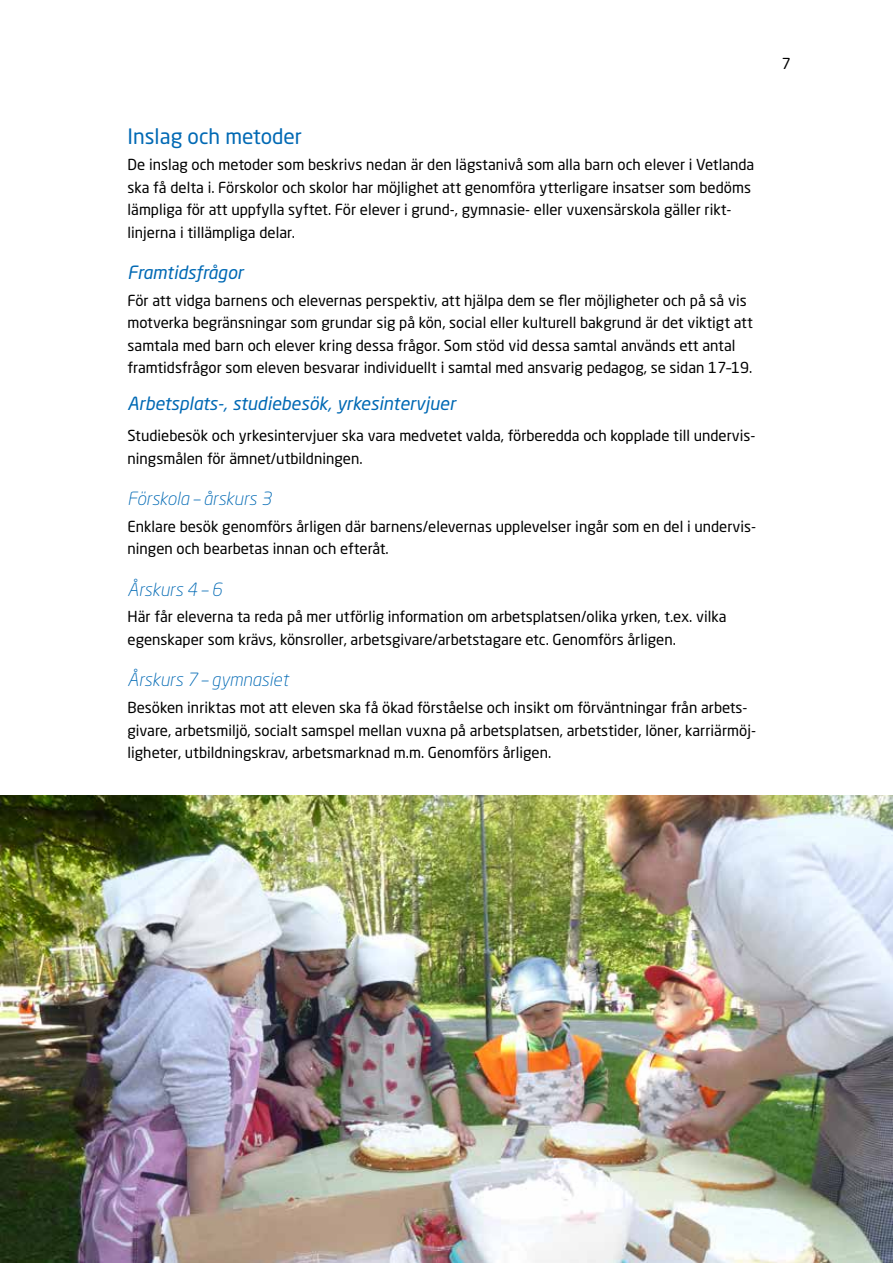
<style>
.page{position:relative;width:893px;height:1263px;background:#fff}
.page>*{position:absolute;margin:0;border:0;box-sizing:border-box;transform-origin:0 0}
.t1{font:21px "Neo Sans Pro";color:#0069b4}
.t2{font:italic 18px "Neo Sans Pro";color:#0069b4}
.t3{font:italic 300 18px "Neo Sans Pro";color:#0069b4}
.t4{font:15px/22.5px "Neo Sans Pro";color:#000}
</style>
<div class="page">
<img style="left:0;top:795px;width:893px;height:468px">
<h1 class="t1" style="left:128px;top:123px;width:176px">Inslag och metoder</h1>
<p class="t4" style="left:128px;top:153px;width:628px">De inslag och metoder som beskrivs nedan är den lägstanivå som alla barn och elever i Vetlanda ska få delta i. Förskolor och skolor har möjlighet att genomföra ytterligare insatser som bedöms lämpliga för att uppfylla syftet. För elever i grund-, gymnasie- eller vuxensärskola gäller rikt&shy;linjerna i tillämpliga delar.</p>
<p class="t2" style="left:128px;top:261px;width:117px">Framtidsfrågor</p>
<p class="t4" style="left:128px;top:289px;width:627px">För att vidga barnens och elevernas perspektiv, att hjälpa dem se fler möjligheter och på så vis motverka begränsningar som grundar sig på kön, social eller kulturell bakgrund är det viktigt att samtala med barn och elever kring dessa frågor. Som stöd vid dessa samtal används ett antal framtidsfrågor som eleven besvarar individuellt i samtal med ansvarig pedagog, se sidan 17–19.</p>
<p class="t2" style="left:128px;top:393px;width:330px">Arbetsplats-, studiebesök, yrkesintervjuer</p>
<p class="t4" style="left:128px;top:424px;width:629px">Studiebesök och yrkesintervjuer ska vara medvetet valda, förberedda och kopplade till undervis&shy;ningsmålen för ämnet/utbildningen.</p>
<p class="t3" style="left:128px;top:488px;width:145px">Förskola – årskurs 3</p>
<p class="t4" style="left:128px;top:515px;width:630px">Enklare besök genomförs årligen där barnens/elevernas upplevelser ingår som en del i undervis&shy;ningen och bearbetas innan och efteråt.</p>
<p class="t3" style="left:128px;top:578px;width:96px">Årskurs 4 – 6</p>
<p class="t4" style="left:128px;top:605px;width:600px">Här får eleverna ta reda på mer utförlig information om arbetsplatsen/olika yrken, t.ex. vilka egenskaper som krävs, könsroller, arbetsgivare/arbetstagare etc. Genomförs årligen.</p>
<p class="t3" style="left:128px;top:669px;width:162px">Årskurs 7 – gymnasiet</p>
<p class="t4" style="left:128px;top:696px;width:630px">Besöken inriktas mot att eleven ska få ökad förståelse och insikt om förväntningar från arbets&shy;givare, arbetsmiljö, socialt samspel mellan vuxna på arbetsplatsen, arbetstider, löner, karriärmöj&shy;ligheter, utbildningskrav, arbetsmarknad m.m. Genomförs årligen.</p>
<p class="t4" style="left:782px;top:52px;width:11px">7</p>
</div>
